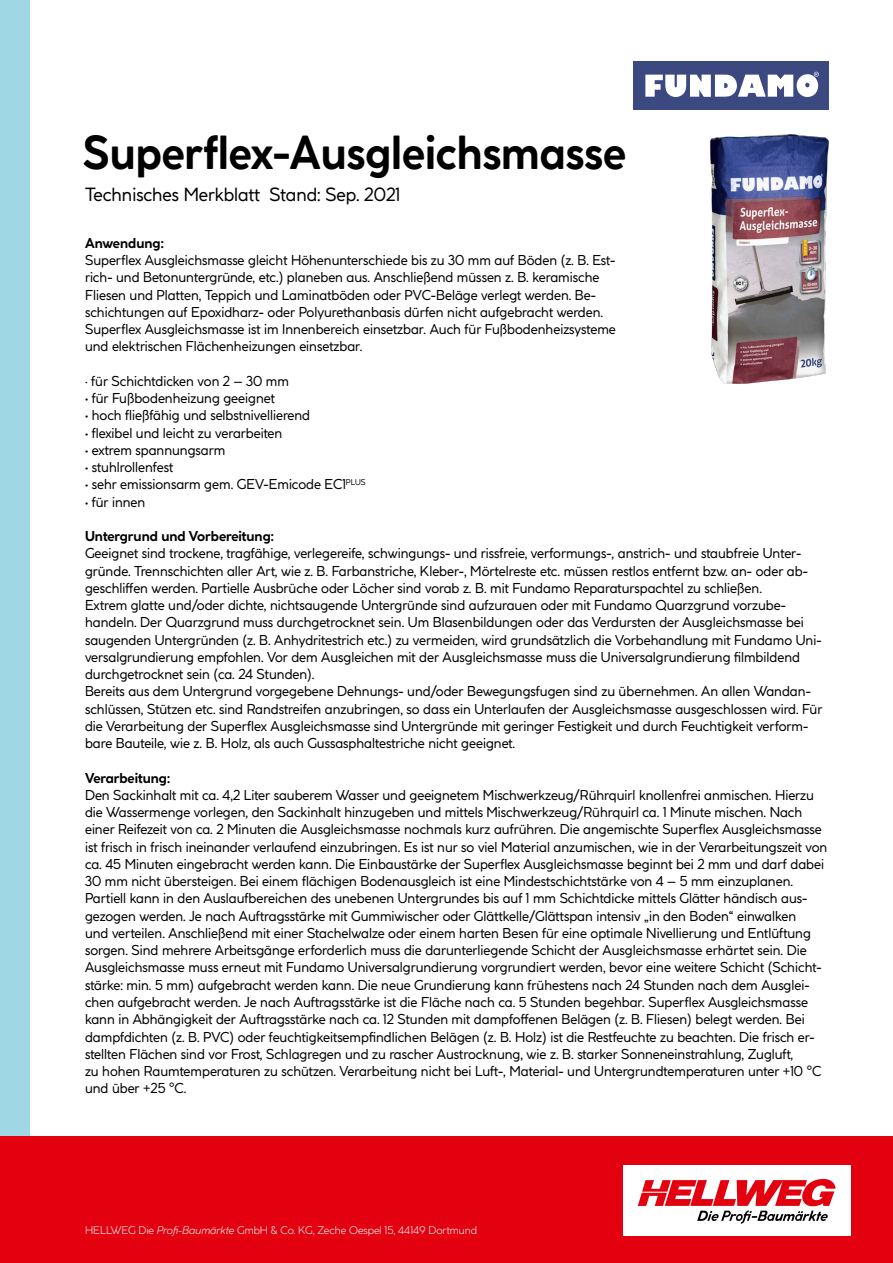
<style>
.page{position:relative;width:893px;height:1263px;background:#fff}
.page>*{position:absolute;margin:0;border:0;box-sizing:border-box;transform-origin:0 0}
.t1{font:700 45px "Coco Profi";color:#000;scale:.96 1}
.t2{font:18px "Coco Profi";color:#000}
.t3{font:13.5px/17.2px "Coco Profi";color:#000}
.t4{font:700 13.5px "Coco Profi";color:#000}
.t5{font:300 10.5px "Coco Profi";color:#fff}
.s1{font-style:italic}
</style>
<div class="page">
<div style="left:0;top:0;width:30px;height:1263px;background:#a0d7e5"></div>
<div style="left:0;top:1137px;width:893px;height:126px;background:#e3000f"></div>
<div style="left:623px;top:1165px;width:227px;height:71px;background:#fff"></div>
<svg style="left:638px;top:1179px;width:197px;height:45px"></svg>
<img style="left:710px;top:134px;width:119px;height:250px">
<div style="left:633px;top:61px;width:196px;height:48px;background:#3c4981"></div>
<svg style="left:645px;top:72px;width:174px;height:25px"></svg>
<h1 class="t1" style="left:83px;top:119px;width:567px">Superflex-Ausgleichsmasse</h1>
<h2 class="t2" style="left:85px;top:182px;width:317px">Technisches Merkblatt Stand: Sep. 2021</h2>
<p class="t4" style="left:85px;top:233px;width:80px">Anwendung:</p>
<p class="t3" style="left:85px;top:251px;width:532px">Superflex Ausgleichsmasse gleicht Höhenunterschiede bis zu 30 mm auf Böden (z. B. Est&shy;rich- und Betonuntergründe, etc.) planeben aus. Anschließend müssen z. B. keramische Fliesen und Platten, Teppich und Laminatböden oder PVC-Beläge verlegt werden. Be&shy;schichtungen auf Epoxidharz- oder Polyurethanbasis dürfen nicht aufgebracht werden.<br>Superflex Ausgleichsmasse ist im Innenbereich einsetzbar. Auch für Fußbodenheizsysteme und elektrischen Flächenheizungen einsetzbar.</p>
<p class="t3" style="left:85px;top:372px;width:205px">· für Schichtdicken von 2 – 30 mm</p>
<p class="t3" style="left:85px;top:389px;width:191px">• für Fußbodenheizung geeignet</p>
<p class="t3" style="left:85px;top:407px;width:227px">• hoch fließfähig und selbstnivellierend</p>
<p class="t3" style="left:85px;top:424px;width:199px">• flexibel und leicht zu verarbeiten</p>
<p class="t3" style="left:85px;top:441px;width:142px">• extrem spannungsarm</p>
<p class="t3" style="left:85px;top:458px;width:90px">• stuhlrollenfest</p>
<p class="t3" style="left:85px;top:476px;width:282px">• sehr emissionsarm gem. GEV-Emicode EC1<sup>PLUS</sup></p>
<p class="t3" style="left:85px;top:493px;width:62px">• für innen</p>
<p class="t4" style="left:85px;top:526px;width:190px">Untergrund und Vorbereitung:</p>
<p class="t3" style="left:85px;top:545px;width:739px">Geeignet sind trockene, tragfähige, verlegereife, schwingungs- und rissfreie, verformungs-, anstrich- und staubfreie Unter&shy;gründe. Trennschichten aller Art, wie z. B. Farbanstriche, Kleber-, Mörtelreste etc. müssen restlos entfernt bzw. an- oder ab&shy;geschliffen werden. Partielle Ausbrüche oder Löcher sind vorab z. B. mit Fundamo Reparaturspachtel zu schließen.<br>Extrem glatte und/oder dichte, nichtsaugende Untergründe sind aufzurauen oder mit Fundamo Quarzgrund vorzube&shy;handeln. Der Quarzgrund muss durchgetrocknet sein. Um Blasenbildungen oder das Verdursten der Ausgleichsmasse bei saugenden Untergründen (z. B. Anhydritestrich etc.) zu vermeiden, wird grundsätzlich die Vorbehandlung mit Fundamo Uni&shy;versalgrundierung empfohlen. Vor dem Ausgleichen mit der Ausgleichsmasse muss die Universalgrundierung filmbildend durchgetrocknet sein (ca. 24 Stunden).<br>Bereits aus dem Untergrund vorgegebene Dehnungs- und/oder Bewegungsfugen sind zu übernehmen. An allen Wandan&shy;schlüssen, Stützen etc. sind Randstreifen anzubringen, so dass ein Unterlaufen der Ausgleichsmasse ausgeschlossen wird. Für die Verarbeitung der Superflex Ausgleichsmasse sind Untergründe mit geringer Festigkeit und durch Feuchtigkeit verform&shy;bare Bauteile, wie z. B. Holz, als auch Gussasphaltestriche nicht geeignet.</p>
<p class="t4" style="left:85px;top:768px;width:87px">Verarbeitung:</p>
<p class="t3" style="left:85px;top:786px;width:744px">Den Sackinhalt mit ca. 4,2 Liter sauberem Wasser und geeignetem Mischwerkzeug/Rührquirl knollenfrei anmischen. Hierzu die Wassermenge vorlegen, den Sackinhalt hinzugeben und mittels Mischwerkzeug/Rührquirl ca. 1 Minute mischen. Nach einer Reifezeit von ca. 2 Minuten die Ausgleichsmasse nochmals kurz aufrühren. Die angemischte Superflex Ausgleichsmasse ist frisch in frisch ineinander verlaufend einzubringen. Es ist nur so viel Material anzumischen, wie in der Verarbeitungszeit von ca. 45 Minuten eingebracht werden kann. Die Einbaustärke der Superflex Ausgleichsmasse beginnt bei 2 mm und darf dabei 30 mm nicht übersteigen. Bei einem flächigen Bodenausgleich ist eine Mindestschichtstärke von 4 – 5 mm einzuplanen.<br>Partiell kann in den Auslaufbereichen des unebenen Untergrundes bis auf 1 mm Schichtdicke mittels Glätter händisch aus&shy;gezogen werden. Je nach Auftragsstärke mit Gummiwischer oder Glättkelle/Glättspan intensiv „in den Boden“ einwalken<br>und verteilen. Anschließend mit einer Stachelwalze oder einem harten Besen für eine optimale Nivellierung und Entlüftung sorgen. Sind mehrere Arbeitsgänge erforderlich muss die darunterliegende Schicht der Ausgleichsmasse erhärtet sein. Die Ausgleichsmasse muss erneut mit Fundamo Universalgrundierung vorgrundiert werden, bevor eine weitere Schicht (Schicht&shy;stärke: min. 5 mm) aufgebracht werden kann. Die neue Grundierung kann frühestens nach 24 Stunden nach dem Ausglei&shy;chen aufgebracht werden. Je nach Auftragsstärke ist die Fläche nach ca. 5 Stunden begehbar. Superflex Ausgleichsmasse kann in Abhängigkeit der Auftragsstärke nach ca. 12 Stunden mit dampfoffenen Belägen (z. B. Fliesen) belegt werden. Bei dampfdichten (z. B. PVC) oder feuchtigkeitsempfindlichen Belägen (z. B. Holz) ist die Restfeuchte zu beachten. Die frisch er&shy;stellten Flächen sind vor Frost, Schlagregen und zu rascher Austrocknung, wie z. B. starker Sonneneinstrahlung, Zugluft,<br>zu hohen Raumtemperaturen zu schützen. Verarbeitung nicht bei Luft-, Material- und Untergrundtemperaturen unter +10 °C und über +25 °C.</p>
<p class="t5" style="left:85px;top:1223px;width:393px">HELLWEG Die <span class="s1">Profi-Baumärkte</span> GmbH &amp; Co. KG, Zeche Oespel 15, 44149 Dortmund</p>
</div>
